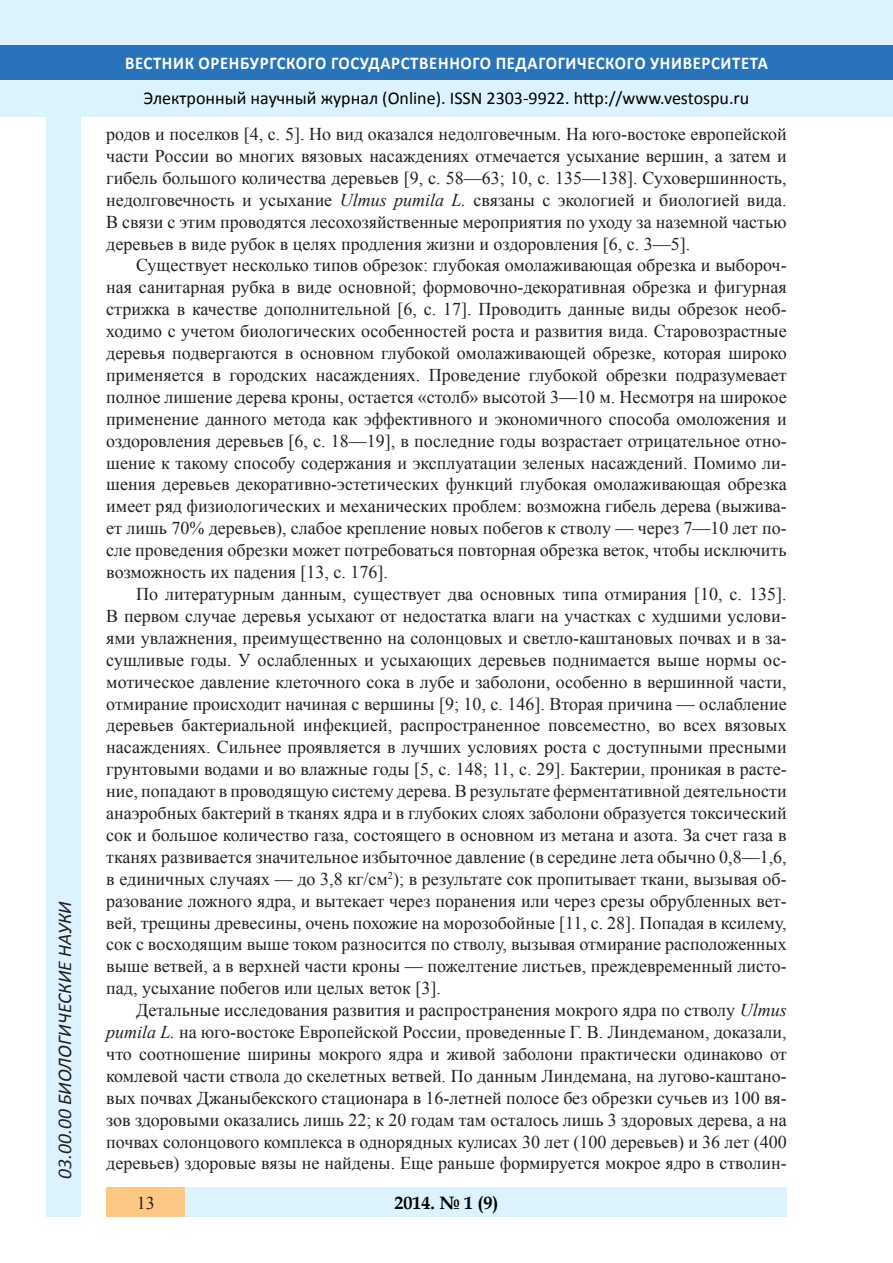
<style>
.page{position:relative;width:893px;height:1263px;background:#fff}
.page>*{position:absolute;margin:0;border:0;box-sizing:border-box;transform-origin:0 0}
.t1{font:italic 19.5px "Calibri";color:#231f20}
.Стиль2{font:18px/21.9px "Times New Roman";color:#231f20;text-align:justify}
.t2{font:18px "Calibri";color:#000}
.t3{font:700 18px "Calibri";letter-spacing:.04em;color:#fff;scale:.93 1}
.t4{font:700 18px "Book Antiqua";color:#000}
.s1{font-style:italic}
</style>
<div class="page">
<div style="left:0;top:0;width:893px;height:116px;background:#dcf2fc"></div>
<div style="left:0;top:45px;width:893px;height:34px;background:#2873ba"></div>
<div style="left:47px;top:116px;width:34px;height:1101px;background:#dcf2fc"></div>
<div style="left:106px;top:1188px;width:681px;height:29px;background:#dcf2fc"></div>
<div style="left:106px;top:1188px;width:79px;height:29px;background:#fdc784"></div>
<p class="t1" style="left:51px;top:1179px;width:279px;rotate:-90deg">03.00.00 БИОЛОГИЧЕСКИЕ НАУКИ</p>
<p class="t3" style="left:125px;top:51px;width:693px">ВЕСТНИК ОРЕНБУРГСКОГО ГОСУДАРСТВЕННОГО ПЕДАГОГИЧЕСКОГО УНИВЕРСИТЕТА</p>
<p class="t2" style="left:144px;top:86px;width:607px">Электронный научный журнал (Online). ISSN 2303-9922. http://www.vestospu.ru</p>
<p class="Стиль2" style="left:106px;top:123px;width:682px">родов и поселков [4, с. 5]. Но вид оказался недолговечным. На юго-востоке европейской части России во многих вязовых насаждениях отмечается усыхание вершин, а затем и гибель большого количества деревьев [9, с. 58—63; 10, с. 135—138]. Суховершинность, недолговечность и усыхание <span class="s1">Ulmus pumila L.</span> связаны с экологией и биологией вида.<br>В связи с этим проводятся лесохозяйственные мероприятия по уходу за наземной частью деревьев в виде рубок в целях продления жизни и оздоровления [6, с. 3—5].</p>
<p class="Стиль2" style="left:106px;top:254px;width:682px;text-indent:30px">Существует несколько типов обрезок: глубокая омолаживающая обрезка и выбороч&shy;ная санитарная рубка в виде основной; формовочно-декоративная обрезка и фигурная стрижка в качестве дополнительной [6, c. 17]. Проводить данные виды обрезок необ&shy;ходимо с учетом биологических особенностей роста и развития вида. Старовозрастные деревья подвергаются в основном глубокой омолаживающей обрезке, которая широко применяется в городских насаждениях. Проведение глубокой обрезки подразумевает полное лишение дерева кроны, остается «столб» высотой 3—10 м. Несмотря на широкое применение данного метода как эффективного и экономичного способа омоложения и оздоровления деревьев [6, с. 18—19], в последние годы возрастает отрицательное отно&shy;шение к такому способу содержания и эксплуатации зеленых насаждений. Помимо ли&shy;шения деревьев декоративно-эстетических функций глубокая омолаживающая обрезка имеет ряд физиологических и механических проблем: возможна гибель дерева (выжива&shy;ет лишь 70% деревьев), слабое крепление новых побегов к стволу — через 7—10 лет по&shy;сле проведения обрезки может потребоваться повторная обрезка веток, чтобы исключить возможность их падения [13, c. 176].</p>
<p class="Стиль2" style="left:106px;top:583px;width:682px;text-indent:30px">По литературным данным, существует два основных типа отмирания [10, c. 135].<br>В первом случае деревья усыхают от недостатка влаги на участках с худшими услови&shy;ями увлажнения, преимущественно на солонцовых и светло-каштановых почвах и в за&shy;сушливые годы. У ослабленных и усыхающих деревьев поднимается выше нормы ос&shy;мотическое давление клеточного сока в лубе и заболони, особенно в вершинной части, отмирание происходит начиная с вершины [9; 10, с. 146]. Вторая причина — ослабление деревьев бактериальной инфекцией, распространенное повсеместно, во всех вязовых насаждениях. Сильнее проявляется в лучших условиях роста с доступными пресными грунтовыми водами и во влажные годы [5, с. 148; 11, с. 29]. Бактерии, проникая в расте&shy;ние, попадают в проводящую систему дерева. В результате ферментативной деятельности анаэробных бактерий в тканях ядра и в глубоких слоях заболони образуется токсический сок и большое количество газа, состоящего в основном из метана и азота. За счет газа в тканях развивается значительное избыточное давление (в середине лета обычно 0,8—1,6, в единичных случаях — до 3,8 кг/см<sup>2</sup>); в результате сок пропитывает ткани, вызывая об&shy;разование ложного ядра, и вытекает через поранения или через срезы обрубленных вет&shy;вей, трещины древесины, очень похожие на морозобойные [11, с. 28]. Попадая в ксилему, сок с восходящим выше током разносится по стволу, вызывая отмирание расположенных выше ветвей, а в верхней части кроны — пожелтение листьев, преждевременный листо&shy;пад, усыхание побегов или целых веток [3].</p>
<p class="Стиль2" style="left:106px;top:999px;width:682px;text-indent:30px">Детальные исследования развития и распространения мокрого ядра по стволу <span class="s1">Ulmus pumila L.</span> на юго-востоке Европейской России, проведенные Г. В. Линдеманом, доказали, что соотношение ширины мокрого ядра и живой заболони практически одинаково от комлевой части ствола до скелетных ветвей. По данным Линдемана, на лугово-каштано&shy;вых почвах Джаныбекского стационара в 16-летней полосе без обрезки сучьев из 100 вя&shy;зов здоровыми оказались лишь 22; к 20 годам там осталось лишь 3 здоровых дерева, а на почвах солонцового комплекса в однорядных кулисах 30 лет (100 деревьев) и 36 лет (400 деревьев) здоровые вязы не найдены. Еще раньше формируется мокрое ядро в стволин-</p>
<p class="Стиль2" style="left:137px;top:1191px;width:19px">13</p>
<p class="t4" style="left:394px;top:1190px;width:106px">2014. № 1 (9)</p>
</div>
